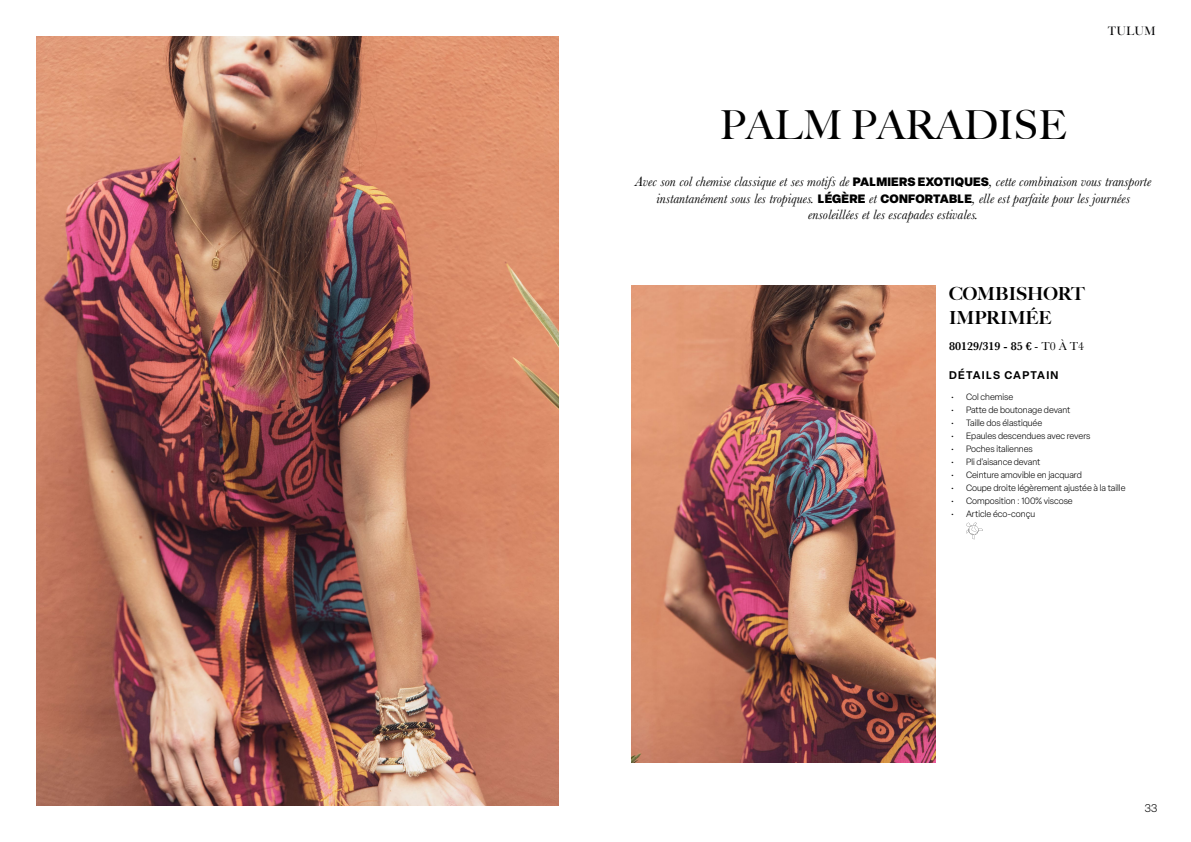
<style>
.page{position:relative;width:1191px;height:842px;background:#fff}
.page>*{position:absolute;margin:0;border:0;box-sizing:border-box;transform-origin:0 0}
.t1{font:500 40px "Big Caslon";color:#000}
.t2{font:900 18px/24px "Big Caslon FB";color:#000}
.t3{font:italic 14px/16.8px "Baskerville";color:#000;text-align:center}
.t4{font:600 12px "Baskerville";color:#000}
.t5{font:12px "Cradley Title Regular 2";color:#020203}
.t6{font:600 11px "Elza";letter-spacing:.115em;color:#000}
.t7{font:300 11px "Elza";color:#000}
.t8{font:300 9px "Elza";color:#000}
.s1{font-family:"Elza";font-weight:900;font-style:normal;font-size:12px}
.s2{font-weight:400}
</style>
<div class="page">
<img style="left:631px;top:285px;width:304px;height:477px">
<svg style="left:966px;top:522px;width:16px;height:17px"></svg>
<img style="left:36px;top:36px;width:522px;height:769px">
<h1 class="t1" style="left:720px;top:92px;width:348px">PALM PARADISE</h1>
<h3 class="t5" style="left:1107px;top:24px;width:49px">TULUM</h3>
<p class="t3" style="left:635px;top:173px;width:517px">Avec son col chemise classique et ses motifs de <span class="s1">PALMIERS EXOTIQUES</span>, cette combinaison vous transporte instantanément sous les tropiques. <span class="s1">LÉGÈRE</span> et <span class="s1">CONFORTABLE</span>, elle est parfaite pour les journées ensoleillées et les escapades estivales.</p>
<h2 class="t2" style="left:949px;top:282px;width:137px">COMBISHORT<br>IMPRIMÉE</h2>
<h3 class="t4" style="left:949px;top:337px;width:137px">80129/319 - 85 € <span class="s2">- T0 À T4</span></h3>
<p class="t6" style="left:949px;top:367px;width:111px">DÉTAILS CAPTAIN</p>
<p class="t8" style="left:951px;top:391px;width:64px">• Col chemise</p>
<p class="t8" style="left:951px;top:404px;width:121px">• Patte de boutonage devant</p>
<p class="t8" style="left:951px;top:417px;width:93px">• Taille dos élastiquée</p>
<p class="t8" style="left:951px;top:430px;width:141px">• Epaules descendues avec revers</p>
<p class="t8" style="left:951px;top:443px;width:83px">• Poches italiennes</p>
<p class="t8" style="left:951px;top:456px;width:91px">• Pli d'aisance devant</p>
<p class="t8" style="left:951px;top:469px;width:132px">• Ceinture amovible en jacquard</p>
<p class="t8" style="left:951px;top:482px;width:176px">• Coupe droite légèrement ajustée à la taille</p>
<p class="t8" style="left:951px;top:495px;width:123px">• Composition : 100% viscose</p>
<p class="t8" style="left:951px;top:508px;width:86px">• Article éco-conçu</p>
<p class="t7" style="left:1144px;top:800px;width:15px">33</p>
</div>
